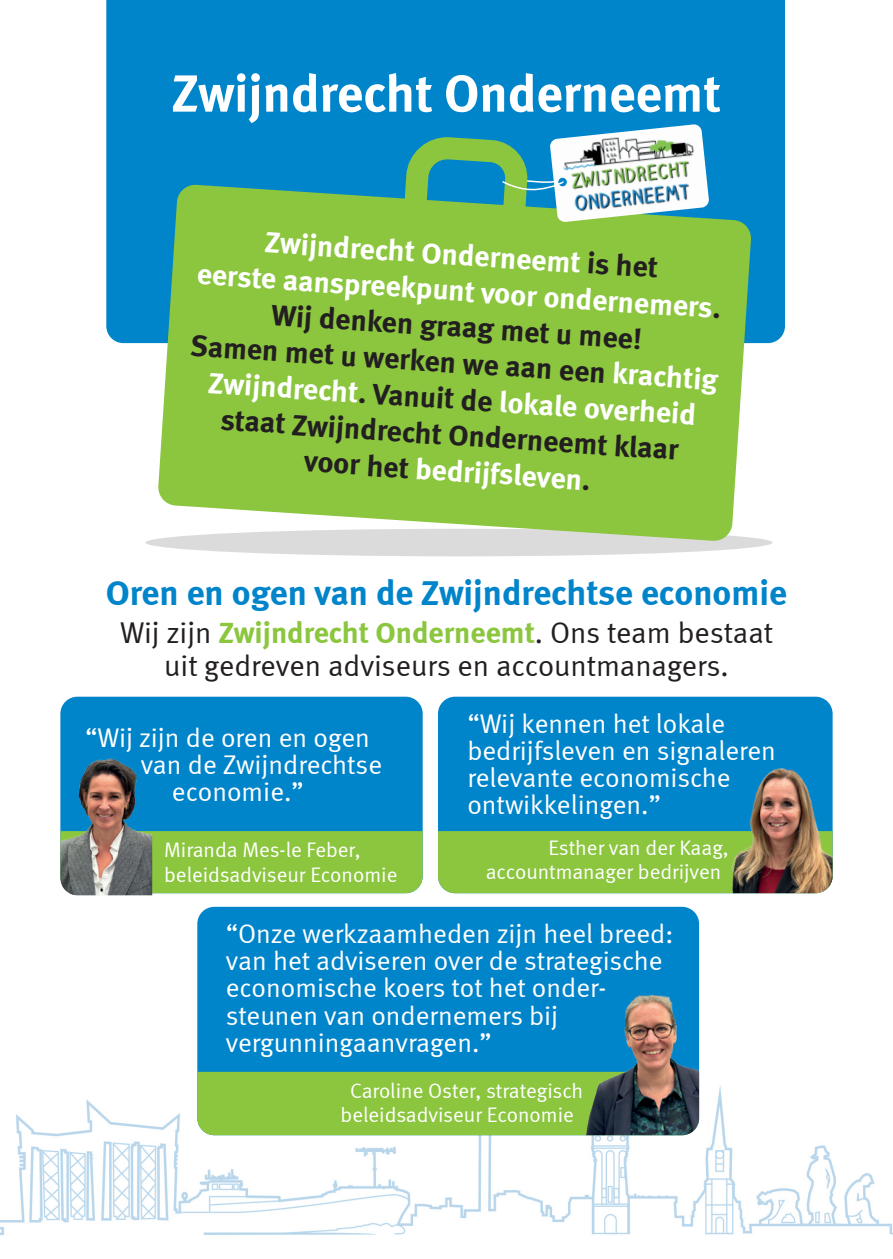
<style>
.page{position:relative;width:893px;height:1259px;background:#fff}
.page>*{position:absolute;margin:0;border:0;box-sizing:border-box;transform-origin:0 0}
.t1{font:700 52.2px "Meta";color:#fff}
.t2{font:700 35.4px "Meta";color:#0084ca}
.t3{font:700 30px/36px "Meta";color:#fff;text-align:center}
.t4{font:30px/33px "Meta Normal";color:#231f20;text-align:center}
.t5{font:27px/27px "Meta Normal";color:#fff}
.t6{font:21px/24px "Meta Normal";color:#fff}
.s1{color:#231f20}
.s2{font-family:"Meta";font-weight:700;color:#8bc63e}
</style>
<div class="page">
<div style="left:145px;top:529px;width:628px;height:27px;background:#dcdbdc;border-radius:50%"></div>
<img style="left:0;top:1085px;width:893px;height:150px">
<div style="left:106px;top:0;width:679px;height:343px;background:#0084ca"></div>
<div style="left:60px;top:696px;width:363px;height:197px;background:#0084ca;border-radius:17px"></div>
<div style="left:438px;top:696px;width:395px;height:197px;background:#0084ca;border-radius:17px"></div>
<div style="left:197px;top:907px;width:502px;height:228px;background:#0084ca;border-radius:17px"></div>
<div style="left:438px;top:831px;width:286px;height:62px;background:#8bc63e"></div>
<div style="left:152px;top:831px;width:271px;height:62px;background:#8bc63e"></div>
<img style="left:724px;top:757px;width:109px;height:136px">
<div style="left:197px;top:1071px;width:386px;height:64px;background:#8bc63e"></div>
<img style="left:583px;top:994px;width:116px;height:141px">
<svg style="left:158px;top:184px;width:594px;height:357px;background:#8ec74e"></svg>
<img style="left:550px;top:124px;width:159px;height:98px">
<svg style="left:558px;top:178px;width:9px;height:8px"></svg>
<svg style="left:392px;top:130px;width:172px;height:109px;background:#55ac81"></svg>
<img style="left:60px;top:748px;width:92px;height:147px">
<h1 class="t1" style="left:171px;top:62px;width:551px">Zwijndrecht Onderneemt</h1>
<p class="t3" style="left:199px;top:218px;width:530px;rotate:4deg">Zwijndrecht Onderneemt <span class="s1">is het<br></span>eerste aanspreekpunt voor ondernemers<span class="s1">.<br>Wij denken graag met u mee!<br>Samen met u werken we aan een</span> krachtig Zwijndrecht<span class="s1">. Vanuit de</span> lokale overheid <span class="s1">staat Zwijndrecht Onderneemt klaar<br>voor het</span> bedrijfsleven<span class="s1">.</span></p>
<h2 class="t2" style="left:106px;top:572px;width:683px">Oren en ogen van de Zwijndrechtse economie</h2>
<p class="t4" style="left:120px;top:615px;width:655px">Wij zijn <span class="s2">Zwijndrecht Onderneemt</span>. Ons team bestaat uit gedreven adviseurs en accountmanagers.</p>
<p class="t5" style="left:85px;top:724px;width:286px">“Wij zijn de oren en ogen</p>
<p class="t5" style="left:141px;top:751px;width:243px">van de Zwijndrechtse</p>
<p class="t5" style="left:172px;top:778px;width:133px">economie.”</p>
<p class="t6" style="left:164px;top:838px;width:235px">Miranda Mes-le Feber, beleidsadviseur Economie</p>
<p class="t5" style="left:467px;top:709px;width:310px">“Wij kennen het lokale bedrijfsleven en signaleren relevante economische ontwikkelingen.”</p>
<p class="t6" style="left:486px;top:836px;width:245px;text-indent:63px">Esther van der Kaag, accountmanager bedrijven</p>
<p class="t5" style="left:226px;top:920px;width:449px">“Onze werkzaamheden zijn heel breed: van het adviseren over de strategische economische koers tot het onder&shy;steunen van ondernemers bij vergunningaanvragen.”</p>
<p class="t6" style="left:341px;top:1078px;width:244px;text-align:center">Caroline Oster, strategisch beleidsadviseur Economie</p>
</div>
